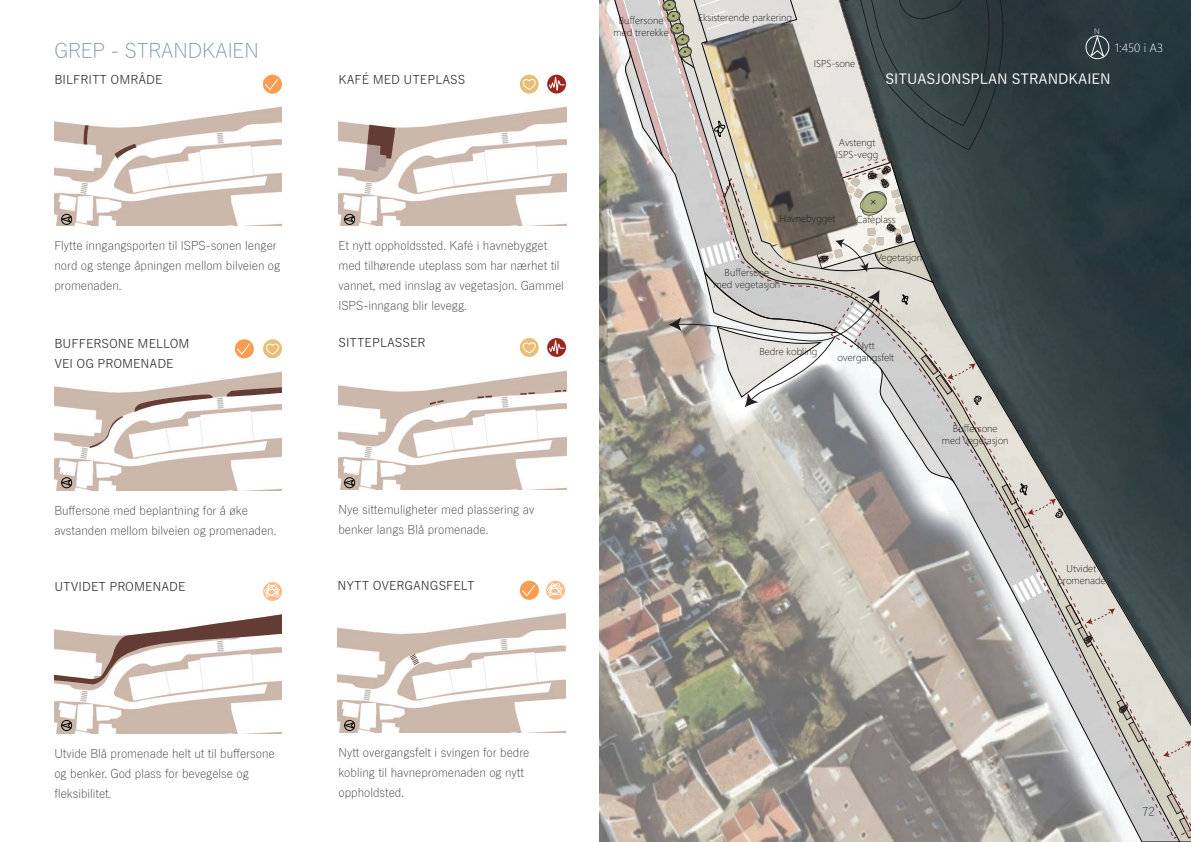
<style>
.page{position:relative;width:1191px;height:842px;background:#fff}
.page>*{position:absolute;margin:0;border:0;box-sizing:border-box;transform-origin:0 0}
.Titteloverskrift{font:300 20px "Yu Gothic";color:#708c9a}
.Underoverskrift{font:500 14px "Yu Gothic";color:#fff}
.Brødtekst{font:300 12px/20px "Yu Gothic";color:#231f20}
.Brødtekst-2{font:12px/20px "Yu Gothic";color:#231f20}
.t1{font:300 12px "Yu Gothic UI";color:#fff}
.t2{font:300 10px/12px "Yu Gothic UI";color:#231f20;text-align:center}
.t3{font:300 8px "Yu Gothic UI";color:#fff}
</style>
<div class="page">
<img style="left:608px;top:0;width:583px;height:842px">
<svg style="left:728px;top:180px;width:354px;height:447px;background:#a6a196"></svg>
<svg style="left:932px;top:282px;width:259px;height:558px;background:#344247"></svg>
<svg style="left:876px;top:305px;width:315px;height:534px;background:#8d8e8d"></svg>
<svg style="left:616px;top:0;width:447px;height:528px;background:#959592"></svg>
<div style="left:1085px;top:36px;width:24px;height:23px;border:1px solid #fff;border-radius:50%"></div>
<svg style="left:1090px;top:35px;width:14px;height:22px"></svg>
<img style="left:54px;top:684px;width:228px;height:49px">
<svg style="left:54px;top:614px;width:228px;height:70px"></svg>
<img style="left:54px;top:344px;width:228px;height:146px">
<svg style="left:134px;top:395px;width:79px;height:17px"></svg>
<svg style="left:227px;top:387px;width:55px;height:10px"></svg>
<svg style="left:90px;top:416px;width:33px;height:32px"></svg>
<img style="left:54px;top:75px;width:228px;height:151px">
<svg style="left:84px;top:125px;width:5px;height:20px"></svg>
<svg style="left:114px;top:144px;width:23px;height:15px"></svg>
<img style="left:338px;top:75px;width:228px;height:151px">
<svg style="left:365px;top:125px;width:30px;height:47px"></svg>
<img style="left:338px;top:338px;width:228px;height:151px">
<svg style="left:430px;top:400px;width:14px;height:5px"></svg>
<svg style="left:477px;top:395px;width:15px;height:3px"></svg>
<svg style="left:515px;top:384px;width:51px;height:11px"></svg>
<svg style="left:263px;top:339px;width:19px;height:19px"></svg>
<svg style="left:265px;top:343px;width:15px;height:12px"></svg>
<svg style="left:263px;top:75px;width:19px;height:19px"></svg>
<svg style="left:264px;top:78px;width:15px;height:13px"></svg>
<svg style="left:547px;top:338px;width:19px;height:19px"></svg>
<svg style="left:548px;top:340px;width:17px;height:14px"></svg>
<svg style="left:235px;top:339px;width:19px;height:19px"></svg>
<svg style="left:236px;top:342px;width:15px;height:14px"></svg>
<div style="left:520px;top:338px;width:18px;height:19px;background:#e8bd75;border-radius:50%"></div>
<svg style="left:522px;top:342px;width:15px;height:12px"></svg>
<svg style="left:547px;top:75px;width:19px;height:19px"></svg>
<svg style="left:548px;top:76px;width:17px;height:15px"></svg>
<svg style="left:263px;top:582px;width:19px;height:19px"></svg>
<svg style="left:264px;top:583px;width:16px;height:15px"></svg>
<div style="left:520px;top:75px;width:18px;height:19px;background:#e8bd75;border-radius:50%"></div>
<svg style="left:522px;top:78px;width:15px;height:13px"></svg>
<img style="left:337px;top:581px;width:228px;height:151px">
<svg style="left:410px;top:654px;width:9px;height:11px"></svg>
<svg style="left:546px;top:581px;width:19px;height:19px"></svg>
<svg style="left:547px;top:582px;width:16px;height:14px"></svg>
<svg style="left:520px;top:581px;width:19px;height:19px"></svg>
<svg style="left:521px;top:584px;width:15px;height:13px"></svg>
<svg style="left:60px;top:214px;width:12px;height:11px"></svg>
<svg style="left:343px;top:214px;width:12px;height:11px"></svg>
<svg style="left:343px;top:477px;width:12px;height:11px"></svg>
<svg style="left:60px;top:477px;width:12px;height:11px"></svg>
<svg style="left:60px;top:720px;width:12px;height:11px"></svg>
<svg style="left:343px;top:720px;width:12px;height:11px"></svg>
<p class="t2" style="left:613px;top:13px;width:57px">Buffersone med trerekke</p>
<p class="t2" style="left:698px;top:10px;width:95px">Eksisterende parkering</p>
<p class="t3" style="left:1094px;top:23px;width:7px">N</p>
<p class="Titteloverskrift" style="left:54px;top:32px;width:206px">GREP - STRANDKAIEN</p>
<p class="t2" style="left:813px;top:56px;width:43px">ISPS-sone</p>
<p class="t1" style="left:1114px;top:36px;width:50px">1:450 i A3</p>
<p class="Brødtekst-2" style="left:54px;top:68px;width:110px">BILFRITT OMRÅDE</p>
<p class="Brødtekst-2" style="left:338px;top:68px;width:128px">KAFÉ MED UTEPLASS</p>
<p class="Underoverskrift" style="left:885px;top:65px;width:227px">SITUASJONSPLAN STRANDKAIEN</p>
<p class="t2" style="left:836px;top:134px;width:44px;text-align:left">Avstengt<br>ISPS-vegg</p>
<p class="t2" style="left:779px;top:211px;width:57px">Havnebygget</p>
<p class="t2" style="left:856px;top:212px;width:41px">Cafèplass</p>
<p class="Brødtekst" style="left:54px;top:234px;width:227px">Flytte inngangsporten til ISPS-sonen lenger nord og stenge åpningen mellom bilveien og promenaden.</p>
<p class="Brødtekst" style="left:338px;top:234px;width:227px">Et nytt oppholdssted. Kafé i havnebygget med tilhørende uteplass som har nærhet til vannet, med innslag av vegetasjon. Gammel ISPS-inngang blir levegg.</p>
<p class="t2" style="left:713px;top:265px;width:68px">Buffersone<br>med vegetasjon</p>
<p class="t2" style="left:876px;top:250px;width:48px">Vegetasjon</p>
<p class="Brødtekst-2" style="left:54px;top:333px;width:137px">BUFFERSONE MELLOM<br>VEI OG PROMENADE</p>
<p class="Brødtekst-2" style="left:338px;top:331px;width:88px">SITTEPLASSER</p>
<p class="t2" style="left:759px;top:344px;width:59px">Bedre kobling</p>
<p class="t2" style="left:837px;top:338px;width:58px">Nytt overgangsfelt</p>
<p class="t2" style="left:942px;top:421px;width:68px">Buffersone<br>med vegetasjon</p>
<p class="Brødtekst" style="left:54px;top:499px;width:223px">Buffersone med beplantning for å øke avstanden mellom bilveien og promenaden.</p>
<p class="Brødtekst" style="left:338px;top:498px;width:197px">Nye sittemuligheter med plassering av benker langs Blå promenade.</p>
<p class="Brødtekst-2" style="left:54px;top:575px;width:133px">UTVIDET PROMENADE</p>
<p class="Brødtekst-2" style="left:337px;top:574px;width:139px">NYTT OVERGANGSFELT</p>
<p class="t2" style="left:1057px;top:561px;width:50px">Utvidet promenade</p>
<p class="Brødtekst" style="left:54px;top:742px;width:222px">Utvide Blå promenade helt ut til buffersone og benker. God plass for bevegelse og fleksibilitet.</p>
<p class="Brødtekst" style="left:338px;top:740px;width:192px">Nytt overgangsfelt i svingen for bedre kobling til havnepromenaden og nytt oppholdsted.</p>
<p class="Brødtekst" style="left:1142px;top:800px;width:14px">72</p>
</div>
